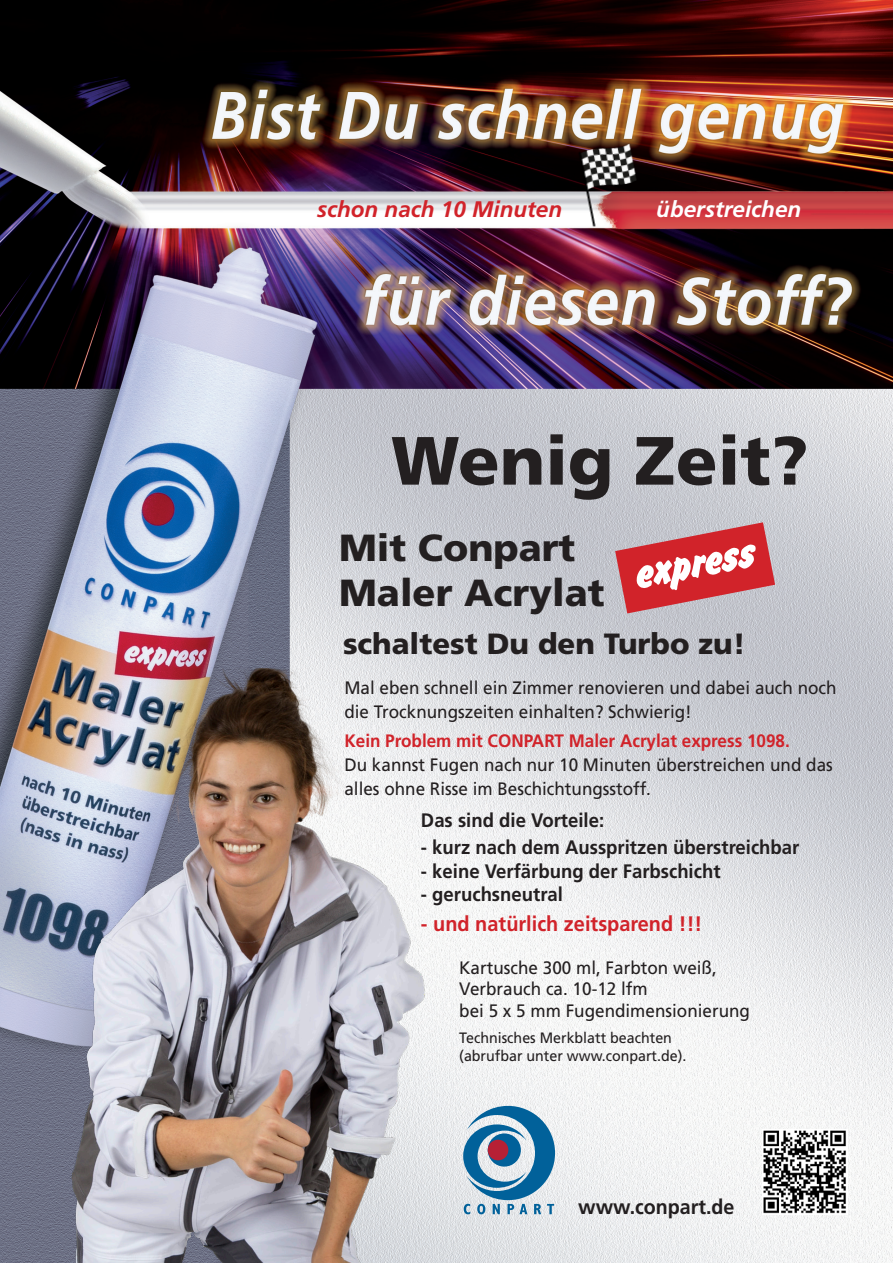
<style>
.page{position:relative;width:893px;height:1263px;background:#fff}
.page>*{position:absolute;margin:0;border:0;box-sizing:border-box;transform-origin:0 0}
.t1{font:900 68.1px "Frutiger";color:#231f20}
.t2{font:700 44.25px "Flash D";color:#fff}
.t3{font:900 37.8px "Frutiger";color:#231f20}
.t4{font:900 29.25px "Frutiger";color:#231f20}
.t5{font:italic 700 22.5px "Frutiger";color:#d1232a}
.t6{font:italic 700 22.5px "Frutiger";color:#fff}
.t7{font:700 21px "Frutiger";color:#d1232a;scale:.95 1}
.t8{font:700 20.7px "Frutiger";color:#231f20;scale:.95 1}
.t9{font:700 19.5px "Frutiger";color:#231f20;scale:.95 1}
.t10{font:18px/24px "Frutiger";color:#231f20;scale:.95 1}
.t11{font:700 18px "Frutiger";color:#d1232a;scale:.95 1}
.t12{font:15px "Frutiger";color:#231f20;scale:.95 1}
</style>
<div class="page">
<img style="left:0;top:0;width:893px;height:1263px">
<svg style="left:615px;top:522px;width:160px;height:91px;background:#cc5a61"></svg>
<img style="left:0;top:669px;width:459px;height:594px">
<svg style="left:463px;top:1106px;width:92px;height:108px;background:#7da5c0"></svg>
<img style="left:572px;top:135px;width:82px;height:99px">
<img style="left:762px;top:1129px;width:85px;height:85px">
<p class="t5" style="left:317px;top:196px;width:247px">schon nach 10 Minuten</p>
<p class="t6" style="left:656px;top:196px;width:147px">überstreichen</p>
<p class="t1" style="left:391px;top:420px;width:419px">Wenig Zeit?</p>
<p class="t3" style="left:339px;top:525px;width:238px">Mit Conpart</p>
<p class="t3" style="left:339px;top:570px;width:267px">Maler Acrylat</p>
<p class="t4" style="left:343px;top:626px;width:404px">schaltest Du den Turbo zu!</p>
<p class="t2" style="left:632px;top:547px;width:123px;rotate:-11deg">express</p>
<p class="t10" style="left:344px;top:676px;width:520px">Mal eben schnell ein Zimmer renovieren und dabei auch noch die Trocknungszeiten einhalten? Schwierig!</p>
<p class="t11" style="left:344px;top:730px;width:470px">Kein Problem mit CONPART Maler Acrylat express 1098.</p>
<p class="t10" style="left:344px;top:752px;width:516px">Du kannst Fugen nach nur 10 Minuten überstreichen und das alles ohne Risse im Beschichtungsstoff.</p>
<p class="t9" style="left:421px;top:808px;width:194px">Das sind die Vorteile:</p>
<p class="t9" style="left:421px;top:836px;width:400px">- kurz nach dem Ausspritzen überstreichbar</p>
<p class="t9" style="left:421px;top:859px;width:317px">- keine Verfärbung der Farbschicht</p>
<p class="t9" style="left:421px;top:883px;width:151px">- geruchsneutral</p>
<p class="t7" style="left:421px;top:911px;width:297px">- und natürlich zeitsparend !!!</p>
<p class="t10" style="left:459px;top:955px;width:273px">Kartusche 300 ml, Farbton weiß,</p>
<p class="t10" style="left:459px;top:977px;width:200px">Verbrauch ca. 10-12 lfm</p>
<p class="t10" style="left:459px;top:998px;width:308px">bei 5 x 5 mm Fugendimensionierung</p>
<p class="t12" style="left:459px;top:1029px;width:225px">Technisches Merkblatt beachten</p>
<p class="t12" style="left:459px;top:1047px;width:241px">(abrufbar unter www.conpart.de).</p>
<p class="t8" style="left:578px;top:1195px;width:166px">www.conpart.de</p>
</div>
